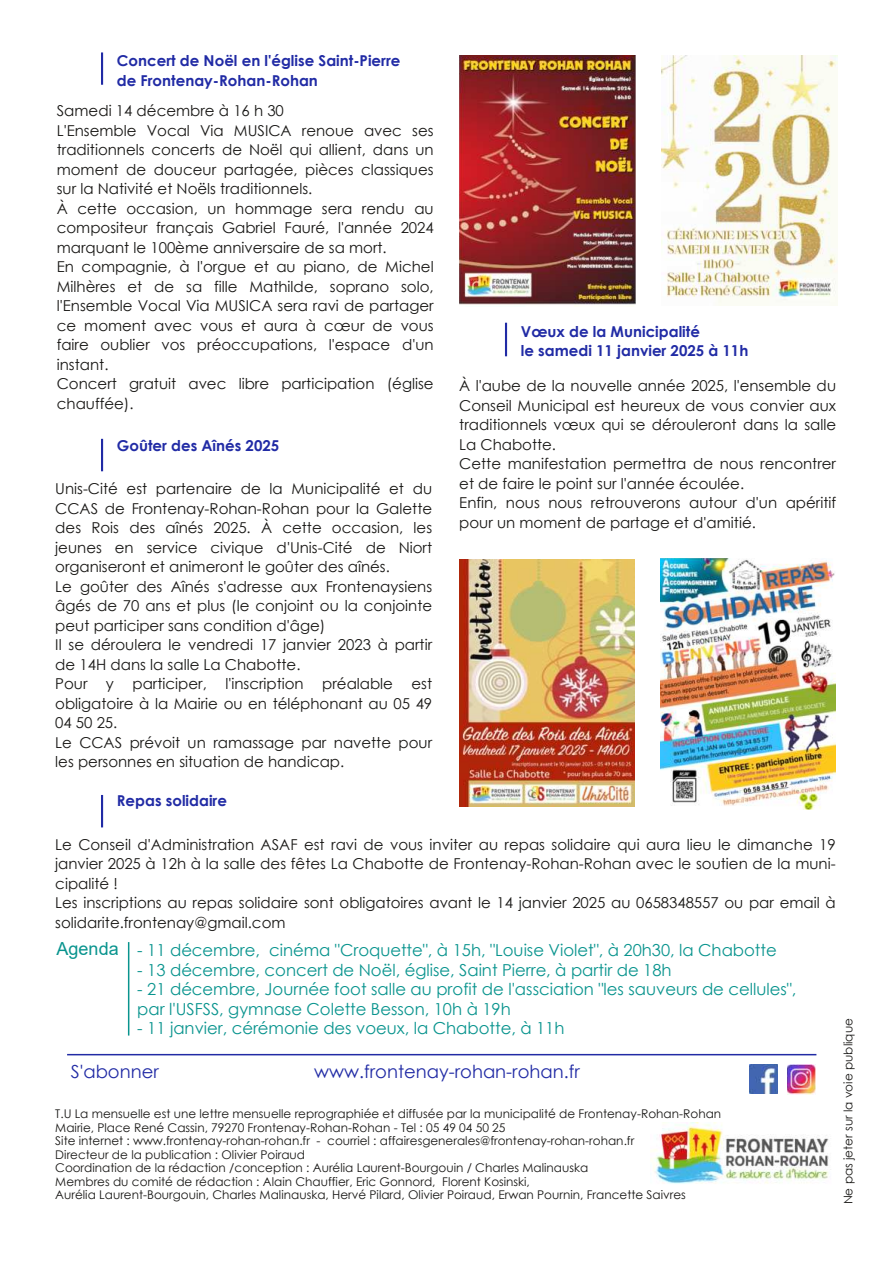
<style>
.page{position:relative;width:893px;height:1263px;background:#fff}
.page>*{position:absolute;margin:0;border:0;box-sizing:border-box;transform-origin:0 0}
.t1{font:18px "Century Gothic";color:#212ba5}
.t2{font:18px "Arial";color:#09948e}
.t3{font:16.5px/19.5px "Century Gothic";color:#09948e}
.t4{font:15px/19.5px "Century Gothic";color:#181715}
.t5{font:700 15px/19.5px "Century Gothic";color:#212ba5}
.t6{font:12px/13.5px "Century Gothic";color:#181715}
</style>
<div class="page">
<img style="left:788px;top:1064px;width:27px;height:31px">
<img style="left:749px;top:1064px;width:28px;height:29px">
<hr style="left:67px;top:1054px;width:749px;height:1px;background:#212ba5">
<img style="left:651px;top:1123px;width:178px;height:61px">
<hr style="left:505px;top:323px;width:2px;height:33px;background:#212ba5">
<hr style="left:101px;top:52px;width:2px;height:33px;background:#212ba5">
<hr style="left:101px;top:439px;width:2px;height:32px;background:#212ba5">
<img style="left:660px;top:559px;width:176px;height:251px">
<hr style="left:128px;top:942px;width:1px;height:93px;background:#09948e">
<img style="left:459px;top:55px;width:177px;height:251px">
<img style="left:661px;top:55px;width:176px;height:251px">
<img style="left:459px;top:559px;width:175px;height:248px">
<hr style="left:101px;top:795px;width:2px;height:32px;background:#212ba5">
<p class="t5" style="left:117px;top:52px;width:285px">Concert de Noël en l'église Saint-Pierre de Frontenay-Rohan-Rohan</p>
<p class="t4" style="left:57px;top:102px;width:378px">Samedi 14 décembre à 16 h 30<br>L'Ensemble Vocal Via MUSICA renoue avec ses traditionnels concerts de Noël qui allient, dans un moment de douceur partagée, pièces classiques sur la Nativité et Noëls traditionnels.<br>À cette occasion, un hommage sera rendu au compositeur français Gabriel Fauré, l'année 2024 marquant le 100ème anniversaire de sa mort.<br>En compagnie, à l'orgue et au piano, de Michel Milhères et de sa fille Mathilde, soprano solo, l'Ensemble Vocal Via MUSICA sera ravi de partager ce moment avec vous et aura à cœur de vous faire oublier vos préoccupations, l'espace d'un instant.<br>Concert gratuit avec libre participation (église chauffée).</p>
<p class="t5" style="left:117px;top:437px;width:164px">Goûter des Aînés 2025</p>
<p class="t4" style="left:55px;top:480px;width:378px">Unis-Cité est partenaire de la Municipalité et du CCAS de Frontenay-Rohan-Rohan pour la Galette des Rois des aînés 2025. À cette occasion, les jeunes en service civique d'Unis-Cité de Niort organiseront et animeront le goûter des aînés.<br>Le goûter des Aînés s'adresse aux Frontenaysiens âgés de 70 ans et plus (le conjoint ou la conjointe peut participer sans condition d'âge)<br>Il se déroulera le vendredi 17 janvier 2023 à partir de 14H dans la salle La Chabotte.<br>Pour y participer, l'inscription préalable est obligatoire à la Mairie ou en téléphonant au 05 49<br>04 50 25.<br>Le CCAS prévoit un ramassage par navette pour les personnes en situation de handicap.</p>
<p class="t5" style="left:117px;top:792px;width:112px">Repas solidaire</p>
<p class="t5" style="left:521px;top:322px;width:229px">Vœux de la Municipalité<br>le samedi 11 janvier 2025 à 11h</p>
<p class="t4" style="left:459px;top:377px;width:378px">À l'aube de la nouvelle année 2025, l'ensemble du Conseil Municipal est heureux de vous convier aux traditionnels vœux qui se dérouleront dans la salle La Chabotte.<br>Cette manifestation permettra de nous rencontrer et de faire le point sur l'année écoulée.<br>Enfin, nous nous retrouverons autour d'un apéritif pour un moment de partage et d'amitié.</p>
<p class="t4" style="left:55px;top:836px;width:782px">Le Conseil d'Administration ASAF est ravi de vous inviter au repas solidaire qui aura lieu le dimanche 19 janvier 2025 à 12h à la salle des fêtes La Chabotte de Frontenay-Rohan-Rohan avec le soutien de la muni&shy;cipalité !<br>Les inscriptions au repas solidaire sont obligatoires avant le 14 janvier 2025 au 0658348557 ou par email à solidarite.frontenay@gmail.com</p>
<p class="t2" style="left:57px;top:936px;width:64px">Agenda</p>
<p class="t3" style="left:137px;top:942px;width:641px">- 11 décembre, cinéma "Croquette", à 15h, "Louise Violet", à 20h30, la Chabotte</p>
<p class="t3" style="left:137px;top:961px;width:536px">- 13 décembre, concert de Noël, église, Saint Pierre, à partir de 18h</p>
<p class="t3" style="left:137px;top:981px;width:661px">- 21 décembre, Journée foot salle au profit de l'assciation "les sauveurs de cellules", par l'USFSS, gymnase Colette Besson, 10h à 19h</p>
<p class="t3" style="left:137px;top:1020px;width:429px">- 11 janvier, cérémonie des voeux, la Chabotte, à 11h</p>
<p class="t1" style="left:71px;top:1063px;width:90px">S'abonner</p>
<p class="t1" style="left:314px;top:1064px;width:267px">www.frontenay-rohan-rohan.fr</p>
<p class="t6" style="left:55px;top:1108px;width:667px">T.U La mensuelle est une lettre mensuelle reprographiée et diffusée par la municipalité de Frontenay-Rohan-Rohan Mairie, Place René Cassin, 79270 Frontenay-Rohan-Rohan - Tel : 05 49 04 50 25<br>Site internet : www.frontenay-rohan-rohan.fr - courriel : affairesgenerales@frontenay-rohan-rohan.fr<br>Directeur de la publication : Olivier Poiraud<br>Coordination de la rédaction /conception : Aurélia Laurent-Bourgouin / Charles Malinauska<br>Membres du comité de rédaction : Alain Chauffier, Eric Gonnord, Florent Kosinski,<br>Aurélia Laurent-Bourgouin, Charles Malinauska, Hervé Pilard, Olivier Poiraud, Erwan Pournin, Francette Saivres</p>
<p class="t6" style="left:842px;top:1204px;width:188px;rotate:-90deg">Ne pas jeter sur la voie publique</p>
</div>
